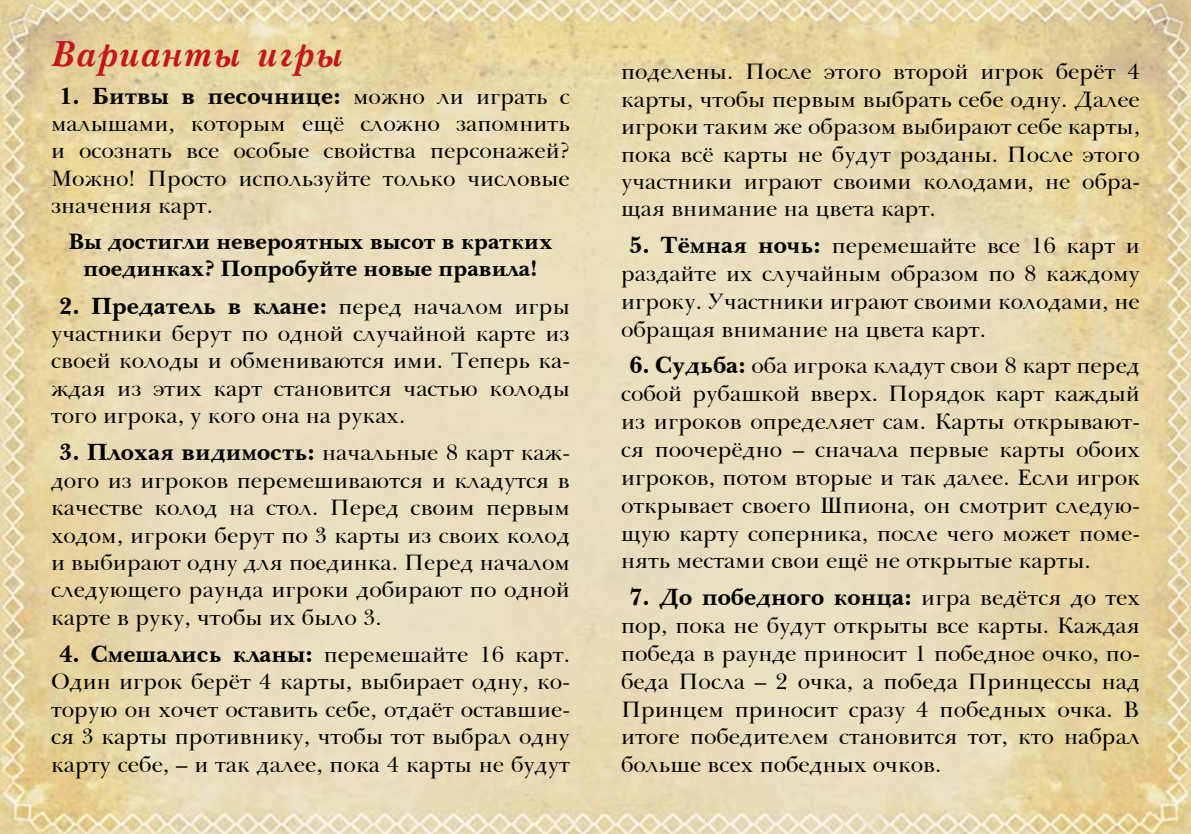
<style>
.page{position:relative;width:1191px;height:834px;background:#fff}
.page>*{position:absolute;margin:0;border:0;box-sizing:border-box;transform-origin:0 0}
.t1{font:italic 700 42px "Baskerville";color:#c4161c}
.t2{font:700 24px "Baskerville BT";color:#000}
.t3{font:22.8px/27.3px "Baskerville BT";color:#000;text-align:justify}
.t4{font:700 22.8px/27.3px "Baskerville BT";color:#000;text-align:center}
.s1{font-weight:400;font-size:22.8px}
.s2{font-weight:700;font-size:24px}
</style>
<div class="page">
<img style="left:0;top:0;width:1191px;height:833px">
<h1 class="t1" style="left:51px;top:33px;width:294px">Варианты игры</h1>
<p class="t2" style="left:60px;top:79px;width:512px">1. Битвы в песочнице: <span class="s1">можно ли играть с</span></p>
<p class="t3" style="left:51px;top:109px;width:520px">малышами, которым ещё сложно запомнить и осознать все особые свойства персонажей?<br>Можно! Просто используйте только числовые значения карт.</p>
<p class="t4" style="left:68px;top:227px;width:486px">Вы достигли невероятных высот в кратких поединках? Попробуйте новые правила!</p>
<p class="t2" style="left:60px;top:289px;width:512px">2. Предатель в клане: <span class="s1">перед началом игры</span></p>
<p class="t3" style="left:51px;top:319px;width:520px">участники берут по одной случайной карте из своей колоды и обмениваются ими. Теперь ка&shy;ждая из этих карт становится частью колоды того игрока, у кого она на руках.</p>
<p class="t2" style="left:60px;top:436px;width:512px">3. Плохая видимость: <span class="s1">начальные 8 карт каж-</span></p>
<p class="t3" style="left:51px;top:465px;width:520px">дого из игроков перемешиваются и кладутся в качестве колод на стол. Перед своим первым ходом, игроки берут по 3 карты из своих колод и выбирают одну для поединка. Перед началом следующего раунда игроки добирают по одной карте в руку, чтобы их было 3.</p>
<p class="t3" style="left:51px;top:640px;width:520px;text-align:center"><span class="s2">4. Смешались кланы:</span> перемешайте 16 карт.<br>Один игрок берёт 4 карты, выбирает одну, ко&shy;торую он хочет оставить себе, отдаёт оставшие&shy;ся 3 карты противнику, чтобы тот выбрал одну карту себе, – и так далее, пока 4 карты не будут</p>
<p class="t3" style="left:621px;top:57px;width:520px">поделены. После этого второй игрок берёт 4 карты, чтобы первым выбрать себе одну. Далее игроки таким же образом выбирают себе карты, пока всё карты не будут розданы. После этого участники играют своими колодами, не обра&shy;щая внимание на цвета карт.</p>
<p class="t3" style="left:621px;top:230px;width:520px;text-indent:8px"><span class="s2">5. Тёмная ночь:</span> перемешайте все 16 карт и раздайте их случайным образом по 8 каждому игроку. Участники играют своими колодами, не обращая внимание на цвета карт.</p>
<p class="t3" style="left:621px;top:350px;width:520px;text-indent:9px"><span class="s2">6. Судьба:</span> оба игрока кладут свои 8 карт перед собой рубашкой вверх. Порядок карт каждый из игроков определяет сам. Карты открывают&shy;ся поочерёдно – сначала первые карты обоих игроков, потом вторые и так далее. Если игрок открывает своего Шпиона, он смотрит следую&shy;щую карту соперника, после чего может поме&shy;нять местами свои ещё не открытые карты.</p>
<p class="t2" style="left:629px;top:580px;width:512px">7. До победного конца: <span class="s1">игра ведётся до тех</span></p>
<p class="t3" style="left:621px;top:610px;width:520px">пор, пока не будут открыты все карты. Каждая победа в раунде приносит 1 победное очко, по&shy;беда Посла – 2 очка, а победа Принцессы над Принцем приносит сразу 4 победных очка. В итоге победителем становится тот, кто набрал больше всех победных очков.</p>
</div>
